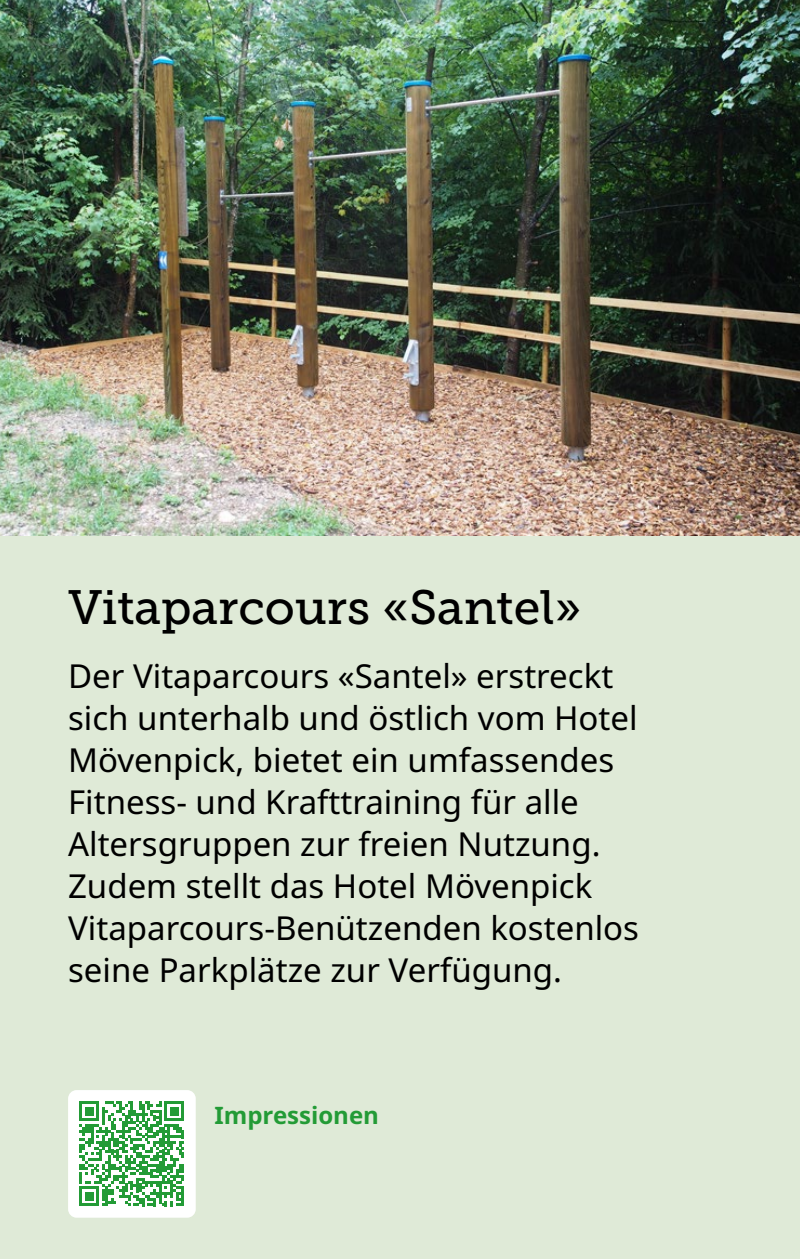
<style>
.page{position:relative;width:800px;height:1259px;background:#fff}
.page>*{position:absolute;margin:0;border:0;box-sizing:border-box;transform-origin:0 0}
.t1{font:48px "Museo Slab 500";color:#000}
.t2{font:33px/42px "Noto Sans";color:#000}
.t3{font:700 24px "Noto Sans";color:#239b36}
</style>
<div class="page">
<div style="left:0;top:0;width:799px;height:1259px;background:#dfead7"></div>
<img style="left:0;top:0;width:799px;height:536px">
<div style="left:68px;top:1090px;width:128px;height:127px;background:#fff;border-radius:9px"></div>
<svg style="left:79px;top:1101px;width:105px;height:105px"></svg>
<hr style="left:181px;top:1186px;width:3px;height:20px;background:#239b36">
<h1 class="t1" style="left:68px;top:581px;width:514px">Vitaparcours «Santel»</h1>
<p class="t2" style="left:68px;top:656px;width:572px">Der Vitaparcours «Santel» erstreckt sich unterhalb und östlich vom Hotel Mövenpick, bietet ein umfassendes Fitness- und Krafttraining für alle Altersgruppen zur freien Nutzung.<br>Zudem stellt das Hotel Mövenpick Vitaparcours-Benützenden kostenlos seine Parkplätze zur Verfügung.</p>
<p class="t3" style="left:214px;top:1098px;width:166px">Impressionen</p>
</div>
